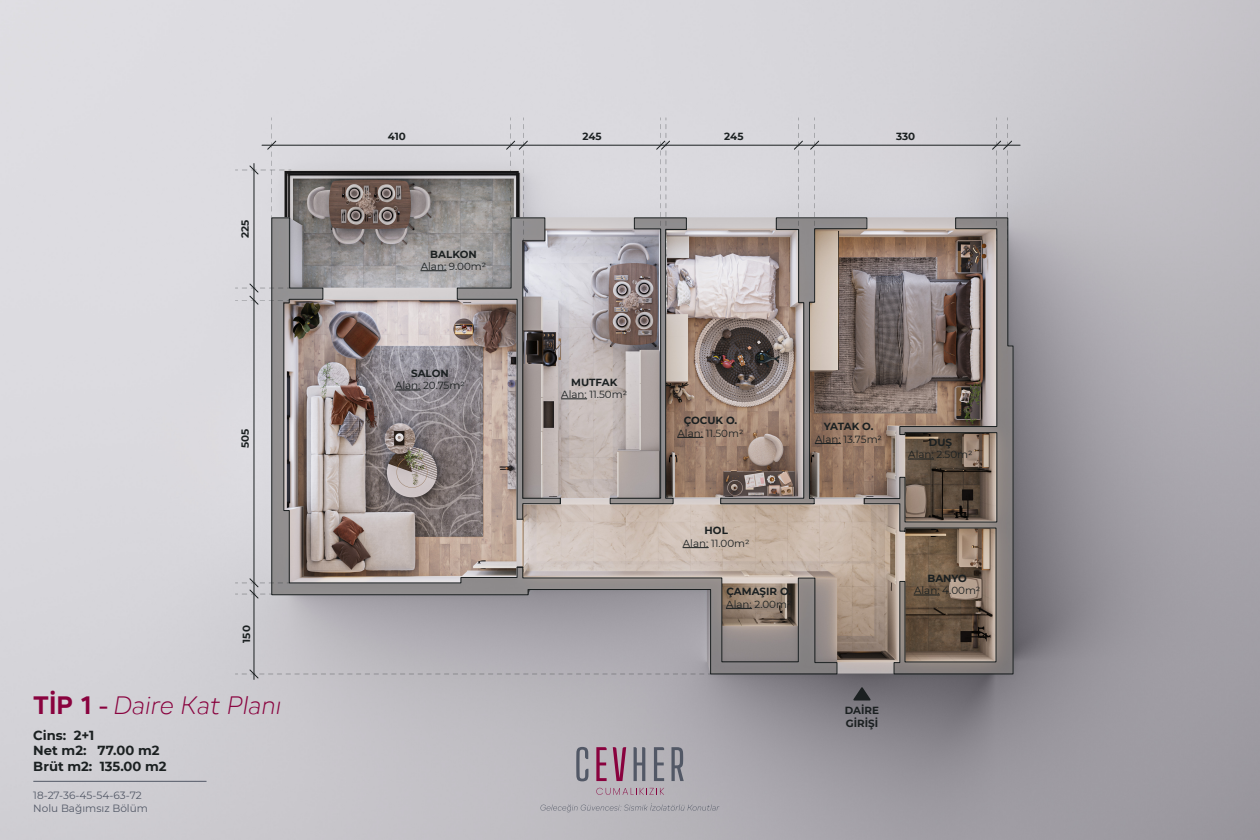
<style>
.page{position:relative;width:1260px;height:840px;background:#fff}
.page>*{position:absolute;margin:0;border:0;box-sizing:border-box;transform-origin:0 0}
.t1{font:26.25px "Adelphi PEVF All";color:#89023e}
.t2{font:700 13.12px/15.8px "Montserrat";color:#1b2021}
.t3{font:10.5px/12.6px "Montserrat";color:#525866}
.t4{font:10.33px "Montserrat";color:#1b2021}
.t5{font:700 10.33px/12.4px "Montserrat";color:#1b2021}
</style>
<div class="page">
<img style="left:0;top:0;width:1260px;height:840px">
<hr style="left:33px;top:781px;width:174px;height:1px;background:#525866">
<svg style="left:853px;top:687px;width:18px;height:14px"></svg>
<svg style="left:271px;top:217px;width:567px;height:458px;background:#a59c9b"></svg>
<svg style="left:863px;top:217px;width:151px;height:458px;background:#84766c"></svg>
<hr style="left:254px;top:164px;width:1px;height:515px;background:#1b2021">
<svg style="left:235px;top:283px;width:55px;height:22px"></svg>
<svg style="left:235px;top:578px;width:54px;height:21px"></svg>
<svg style="left:235px;top:669px;width:476px;height:10px;background:#b5b3b9"></svg>
<hr style="left:262px;top:145px;width:758px;height:1px;background:#1b2021">
<svg style="left:235px;top:118px;width:56px;height:100px;background:#cecdd2"></svg>
<svg style="left:456px;top:118px;width:131px;height:402px;background:#aca5a5"></svg>
<svg style="left:609px;top:118px;width:94px;height:387px;background:#aea5a4"></svg>
<svg style="left:720px;top:118px;width:146px;height:386px;background:#a69a95"></svg>
<svg style="left:992px;top:118px;width:20px;height:123px;background:#b8b7bb"></svg>
<svg style="left:576px;top:747px;width:12px;height:34px"></svg>
<svg style="left:596px;top:747px;width:11px;height:34px"></svg>
<svg style="left:613px;top:747px;width:13px;height:34px"></svg>
<svg style="left:634px;top:747px;width:11px;height:34px"></svg>
<svg style="left:654px;top:747px;width:10px;height:34px"></svg>
<svg style="left:671px;top:747px;width:13px;height:34px"></svg>
<svg style="left:596px;top:788px;width:68px;height:7px"></svg>
<svg style="left:541px;top:803px;width:178px;height:9px;background:#adacb2"></svg>
<p class="t5" style="left:238px;top:238px;width:20px;rotate:-90deg">225</p>
<p class="t5" style="left:238px;top:448px;width:21px;rotate:-90deg">505</p>
<p class="t5" style="left:240px;top:643px;width:19px;rotate:-90deg">150</p>
<h1 class="t1" style="left:33px;top:687px;width:250px">TİP 1 - Daire Kat Planı</h1>
<p class="t2" style="left:33px;top:726px;width:135px">Cins: 2+1<br>Net m2: 77.00 m2<br>Brüt m2: 135.00 m2</p>
<p class="t3" style="left:33px;top:789px;width:116px">18-27-36-45-54-63-72<br>Nolu Bağımsız Bölüm</p>
<p class="t5" style="left:388px;top:130px;width:19px">410</p>
<p class="t5" style="left:582px;top:130px;width:21px">245</p>
<p class="t5" style="left:724px;top:130px;width:21px">245</p>
<p class="t5" style="left:896px;top:130px;width:21px">330</p>
<p class="t5" style="left:430px;top:247px;width:48px">BALKON</p>
<p class="t4" style="left:421px;top:259px;width:67px">Alan: 9.00m2</p>
<p class="t5" style="left:411px;top:366px;width:39px">SALON</p>
<p class="t4" style="left:395px;top:378px;width:71px">Alan: 20.75m2</p>
<p class="t5" style="left:571px;top:375px;width:48px">MUTFAK</p>
<p class="t4" style="left:561px;top:387px;width:67px">Alan: 11.50m2</p>
<p class="t5" style="left:684px;top:414px;width:55px">ÇOCUK O.</p>
<p class="t4" style="left:678px;top:426px;width:67px">Alan: 11.50m2</p>
<p class="t5" style="left:824px;top:420px;width:51px">YATAK O.</p>
<p class="t4" style="left:815px;top:432px;width:68px">Alan: 13.75m2</p>
<p class="t5" style="left:929px;top:435px;width:25px">DUŞ</p>
<p class="t4" style="left:908px;top:447px;width:66px">Alan: 2.50m2</p>
<p class="t5" style="left:705px;top:524px;width:25px">HOL</p>
<p class="t4" style="left:683px;top:536px;width:68px">Alan: 11.00m2</p>
<p class="t5" style="left:727px;top:585px;width:66px">ÇAMAŞIR O.</p>
<p class="t4" style="left:726px;top:597px;width:67px">Alan: 2.00m2</p>
<p class="t5" style="left:927px;top:571px;width:41px">BANYO</p>
<p class="t4" style="left:914px;top:583px;width:68px">Alan: 4.00m2</p>
<p class="t5" style="left:845px;top:704px;width:36px">DAİRE<br>GİRİŞİ</p>
</div>
